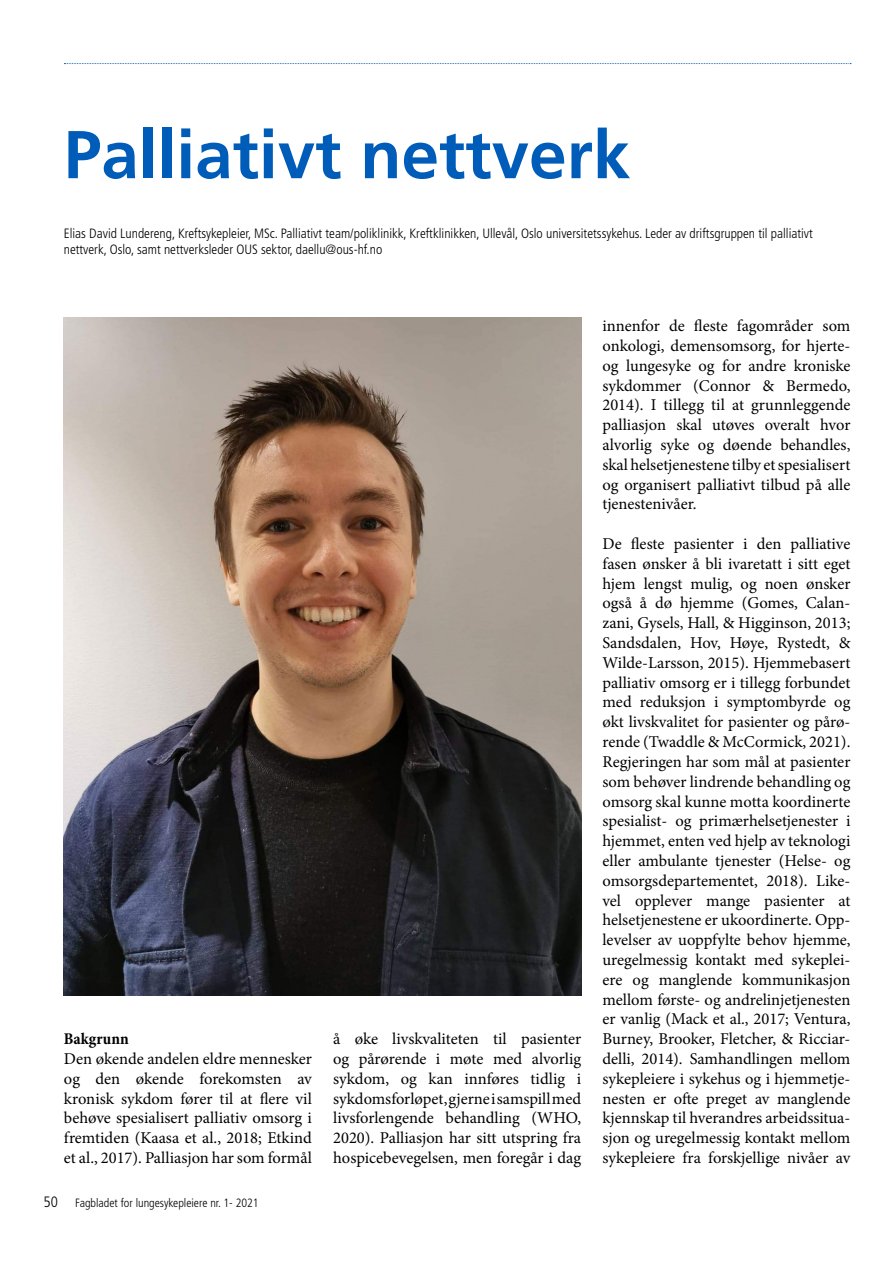
<style>
.page{position:relative;width:893px;height:1263px;background:#fff}
.page>*{position:absolute;margin:0;border:0;box-sizing:border-box;transform-origin:0 0}
.t1{font:700 67.5px "Frutiger LT Std";color:#005cb9}
.t2{font:16.5px/19.8px "Minion Pro";color:#000;text-align:justify}
.t3{font:700 condensed 16.5px "Minion Pro";color:#000}
.t4{font:300 condensed 15px "Frutiger LT Std";color:#000}
.t5{font:300 condensed 13.5px/16.2px "Frutiger LT Std";color:#000}
.t6{font:300 condensed 12px "Frutiger LT Std";color:#000}
</style>
<div class="page">
<svg style="left:64px;top:63px;width:787px;height:1px"></svg>
<img style="left:64px;top:318px;width:517px;height:677px">
<h1 class="t1" style="left:64px;top:115px;width:568px">Palliativt nettverk</h1>
<p class="t5" style="left:64px;top:225px;width:751px">Elias David Lundereng, Kreftsykepleier, MSc. Palliativt team/poliklinikk, Kreftklinikken, Ullevål, Oslo universitetssykehus. Leder av driftsgruppen til palliativt nettverk, Oslo, samt nettverksleder OUS sektor, daellu@ous-hf.no</p>
<p class="t3" style="left:64px;top:1027px;width:66px">Bakgrunn</p>
<p class="t2" style="left:64px;top:1049px;width:249px">Den økende andelen eldre mennesker og den økende forekomsten av kronisk sykdom fører til at flere vil behøve spesialisert palliativ omsorg i fremtiden (Kaasa et al., 2018; Etkind et al., 2017). Palliasjon har som formål</p>
<p class="t4" style="left:44px;top:1193px;width:16px">50</p>
<p class="t6" style="left:75px;top:1196px;width:185px">Fagbladet for lungesykepleiere nr. 1- 2021</p>
<p class="t2" style="left:333px;top:1029px;width:250px">å øke livskvaliteten til pasienter og pårørende i møte med alvorlig sykdom, og kan innføres tidlig i sykdomsforløpet, gjerne i samspill med livsforlengende behandling (WHO, 2020). Palliasjon har sitt utspring fra hospicebevegelsen, men foregår i dag</p>
<p class="t2" style="left:602px;top:316px;width:249px">innenfor de fleste fagområder som onkologi, demensomsorg, for hjerte&shy;og lungesyke og for andre kroniske sykdommer (Connor &amp; Bermedo, 2014). I tillegg til at grunnleggende palliasjon skal utøves overalt hvor alvorlig syke og døende behandles, skal helsetjenestene tilby et spesialisert og organisert palliativt tilbud på alle tjenestenivåer.</p>
<p class="t2" style="left:602px;top:534px;width:250px">De fleste pasienter i den palliative fasen ønsker å bli ivaretatt i sitt eget hjem lengst mulig, og noen ønsker også å dø hjemme (Gomes, Calan&shy;zani, Gysels, Hall, &amp; Higginson, 2013; Sandsdalen, Hov, Høye, Rystedt, &amp; Wilde-Larsson, 2015). Hjemmebasert palliativ omsorg er i tillegg forbundet med reduksjon i symptombyrde og økt livskvalitet for pasienter og pårø&shy;rende (Twaddle &amp; McCormick, 2021).<br>Regjeringen har som mål at pasienter som behøver lindrende behandling og omsorg skal kunne motta koordinerte spesialist- og primærhelsetjenester i hjemmet, enten ved hjelp av teknologi eller ambulante tjenester (Helse- og omsorgsdepartementet, 2018). Like&shy;vel opplever mange pasienter at helsetjenestene er ukoordinerte. Opp&shy;levelser av uoppfylte behov hjemme, uregelmessig kontakt med sykeplei&shy;ere og manglende kommunikasjon mellom første- og andrelinjetjenesten er vanlig (Mack et al., 2017; Ventura, Burney, Brooker, Fletcher, &amp; Ricciar&shy;delli, 2014). Samhandlingen mellom sykepleiere i sykehus og i hjemmetje&shy;nesten er ofte preget av manglende kjennskap til hverandres arbeidssitua&shy;sjon og uregelmessig kontakt mellom sykepleiere fra forskjellige nivåer av</p>
</div>
